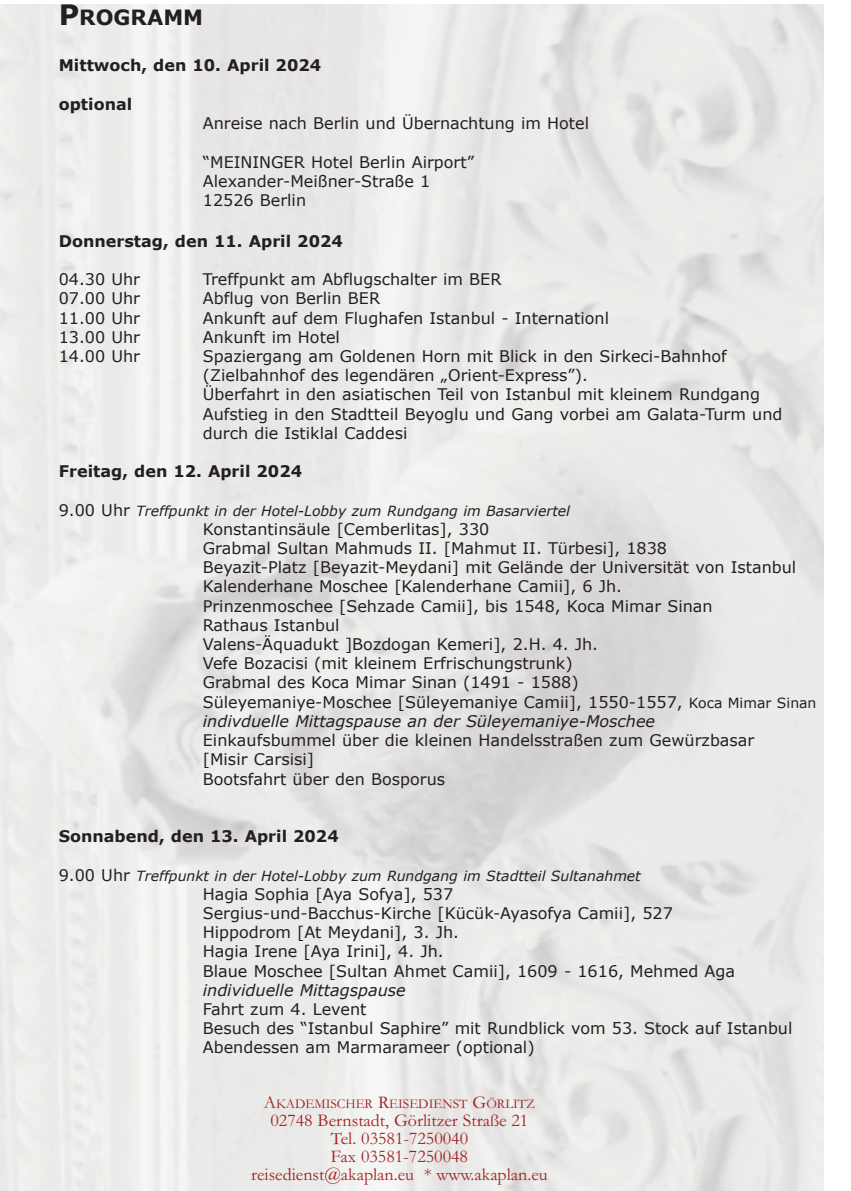
<style>
.page{position:relative;width:851px;height:1191px;background:#fff}
.page>*{position:absolute;margin:0;border:0;box-sizing:border-box;transform-origin:0 0}
.t1{font:700 21px "Verdana";color:#231f20}
.t2{font:18px/18px "Garamond";color:#a02221;text-align:center}
.t3{font:16px/19.2px "Verdana";color:#231f20}
.t4{font:700 16px "Verdana";color:#231f20}
.t5{font:italic 16px "Verdana";color:#231f20}
.t6{font:italic 14px "Verdana";color:#231f20}
.t7{font:13.6px "Garamond";color:#a02221}
.s1{font-size:28px}
.s2{font-style:normal;font-size:16px}
.s3{font-size:14px}
.s4{font-style:italic}
.s5{font-size:18px}
</style>
<div class="page">
<h1 class="t1" style="left:59px;top:4px;width:146px"><span class="s1">P</span>rogramm</h1>
<p class="t4" style="left:59px;top:55px;width:264px">mittwoch, den 10. april 2024</p>
<p class="t4" style="left:59px;top:94px;width:75px">optional</p>
<p class="t3" style="left:203px;top:113px;width:388px">anreise nach berlin und Übernachtung im Hotel</p>
<p class="t3" style="left:203px;top:151px;width:273px">“MEiningEr Hotel berlin airport” alexander-Meißner-straße 1<br>12526 berlin</p>
<p class="t4" style="left:59px;top:231px;width:285px">Donnerstag, den 11. april 2024</p>
<p class="t3" style="left:59px;top:269px;width:83px">04.30 uhr</p>
<p class="t3" style="left:203px;top:269px;width:300px">treffpunkt am abflugschalter im bEr</p>
<p class="t3" style="left:59px;top:288px;width:83px">07.00 uhr</p>
<p class="t3" style="left:203px;top:288px;width:179px">abflug von berlin bEr</p>
<p class="t3" style="left:59px;top:307px;width:83px">11.00 uhr</p>
<p class="t3" style="left:203px;top:307px;width:407px">ankunft auf dem Flughafen istanbul - internationl</p>
<p class="t3" style="left:59px;top:327px;width:83px">13.00 uhr</p>
<p class="t3" style="left:203px;top:327px;width:138px">ankunft im Hotel</p>
<p class="t3" style="left:59px;top:346px;width:83px">14.00 uhr</p>
<p class="t3" style="left:203px;top:346px;width:581px">spaziergang am goldenen Horn mit blick in den sirkeci-bahnhof (Zielbahnhof des legendären „Orient-Express”).<br>Überfahrt in den asiatischen teil von istanbul mit kleinem rundgang aufstieg in den stadtteil beyoglu und gang vorbei am galata-turm und durch die istiklal caddesi</p>
<p class="t4" style="left:59px;top:461px;width:245px">Freitag, den 12. april 2024</p>
<p class="t6" style="left:59px;top:501px;width:513px"><span class="s2">9.00 uhr</span> Treffpunkt in der Hotel-Lobby zum Rundgang im Basarviertel</p>
<p class="t3" style="left:203px;top:519px;width:615px">konstantinsäule [cemberlitas], 330<br>grabmal sultan Mahmuds ii. [Mahmut ii. türbesi], 1838<br>beyazit-platz [beyazit-Meydani] mit gelände der universität von istanbul kalenderhane Moschee [kalenderhane camii], 6 Jh.<br>prinzenmoschee [sehzade camii], bis 1548, koca Mimar sinan<br>rathaus istanbul<br>Valens-Äquadukt ]bozdogan kemeri], 2.H. 4. Jh.<br>Vefe bozacisi (mit kleinem Erfrischungstrunk)<br>grabmal des koca Mimar sinan (1491 - 1588)<br>süleyemaniye-Moschee [süleyemaniye camii], 1550-1557, <span class="s3">koca Mimar sinan </span><span class="s4">indivduelle Mittagspause an der Süleyemaniye-Moschee</span></p>
<p class="t3" style="left:203px;top:730px;width:553px">Einkaufsbummel über die kleinen Handelsstraßen zum gewürzbasar [Misir carsisi]<br>bootsfahrt über den bosporus</p>
<p class="t4" style="left:59px;top:826px;width:281px">Sonnabend, den 13. april 2024</p>
<p class="t6" style="left:59px;top:866px;width:583px"><span class="s2">9.00 uhr</span> Treffpunkt in der Hotel-Lobby zum Rundgang im Stadtteil Sultanahmet</p>
<p class="t3" style="left:203px;top:883px;width:533px">Hagia sophia [aya sofya], 537<br>sergius-und-bacchus-kirche [kücük-ayasofya camii], 527<br>Hippodrom [at Meydani], 3. Jh.<br>Hagia irene [aya irini], 4. Jh.<br>blaue Moschee [sultan ahmet camii], 1609 - 1616, Mehmed aga</p>
<p class="t5" style="left:203px;top:979px;width:204px">individuelle Mittagspause</p>
<p class="t3" style="left:203px;top:999px;width:591px">Fahrt zum 4. levent<br>besuch des “istanbul saphire” mit rundblick vom 53. stock auf istanbul abendessen am Marmarameer (optional)</p>
<p class="t7" style="left:264px;top:1095px;width:273px"><span class="s5">A</span>KADEMISCHER <span class="s5">R</span>EISEDIENST <span class="s5">G</span>ÖRLITZ</p>
<p class="t2" style="left:251px;top:1111px;width:298px">02748 Bernstadt, Görlitzer Straße 21<br>Tel. 03581-7250040<br>Fax 03581-7250048 reisedienst@akaplan.eu * www.akaplan.eu</p>
</div>
